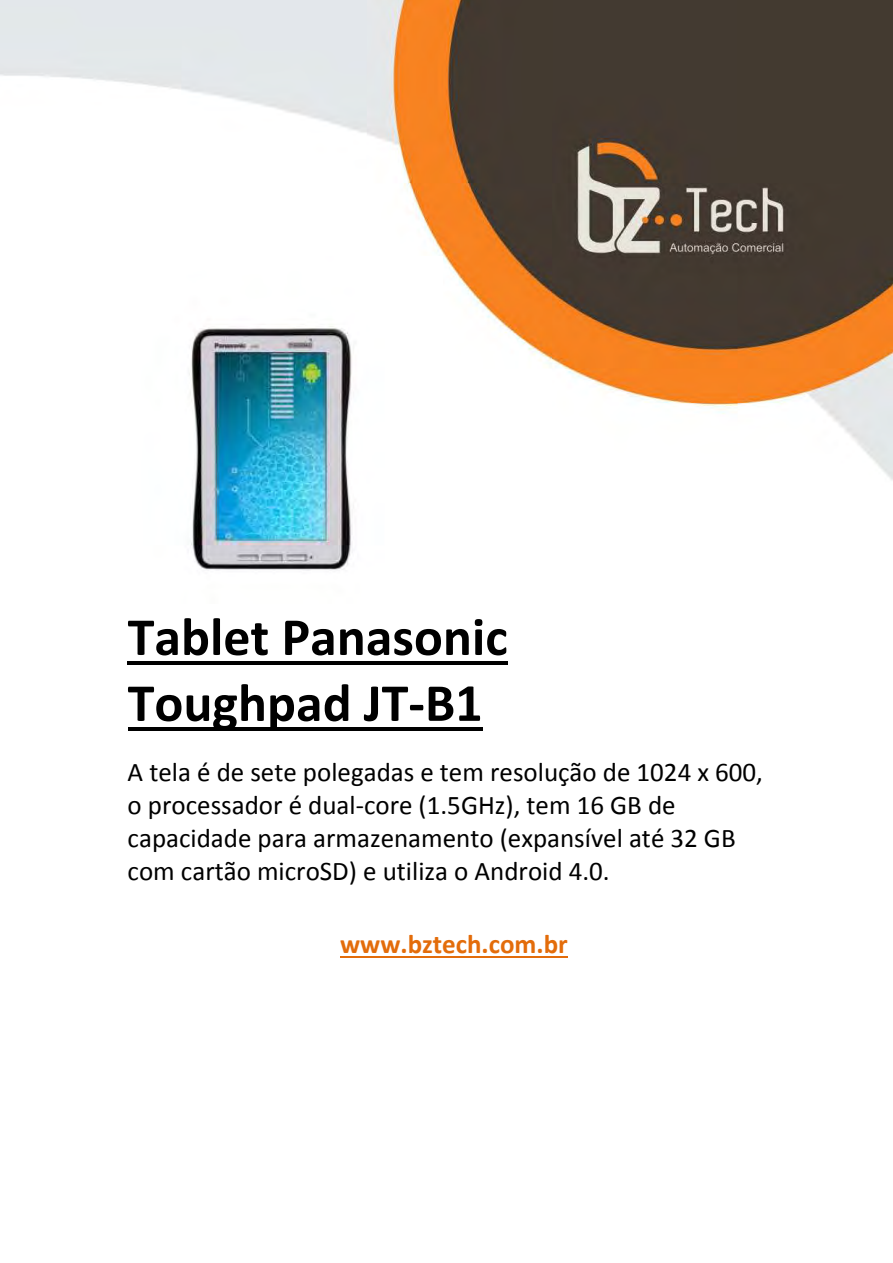
<style>
.page{position:relative;width:893px;height:1263px;background:#fff}
.page>*{position:absolute;margin:0;border:0;box-sizing:border-box;transform-origin:0 0}
.t1{font:700 54px/66px "Calibri";color:#000}
.t2{font:27px/33px "Calibri";color:#000}
.t3{font:700 27px "Calibri";color:#e36c0a}
</style>
<div class="page">
<img style="left:0;top:0;width:893px;height:731px">
<hr style="left:128px;top:661px;width:380px;height:3px;background:#000">
<hr style="left:128px;top:727px;width:355px;height:3px;background:#000">
<hr style="left:340px;top:956px;width:228px;height:2px;background:#e36c0a">
<img style="left:95px;top:256px;width:347px;height:347px">
<h1 class="t1" style="left:128px;top:608px;width:382px">Tablet Panasonic<br>Toughpad JT-B1</h1>
<p class="t2" style="left:128px;top:758px;width:637px">A tela é de sete polegadas e tem resolução de 1024 x 600, o processador é dual-core (1.5GHz), tem 16 GB de capacidade para armazenamento (expansível até 32 GB com cartão microSD) e utiliza o Android 4.0.</p>
<p class="t3" style="left:340px;top:933px;width:229px">www.bztech.com.br</p>
</div>
